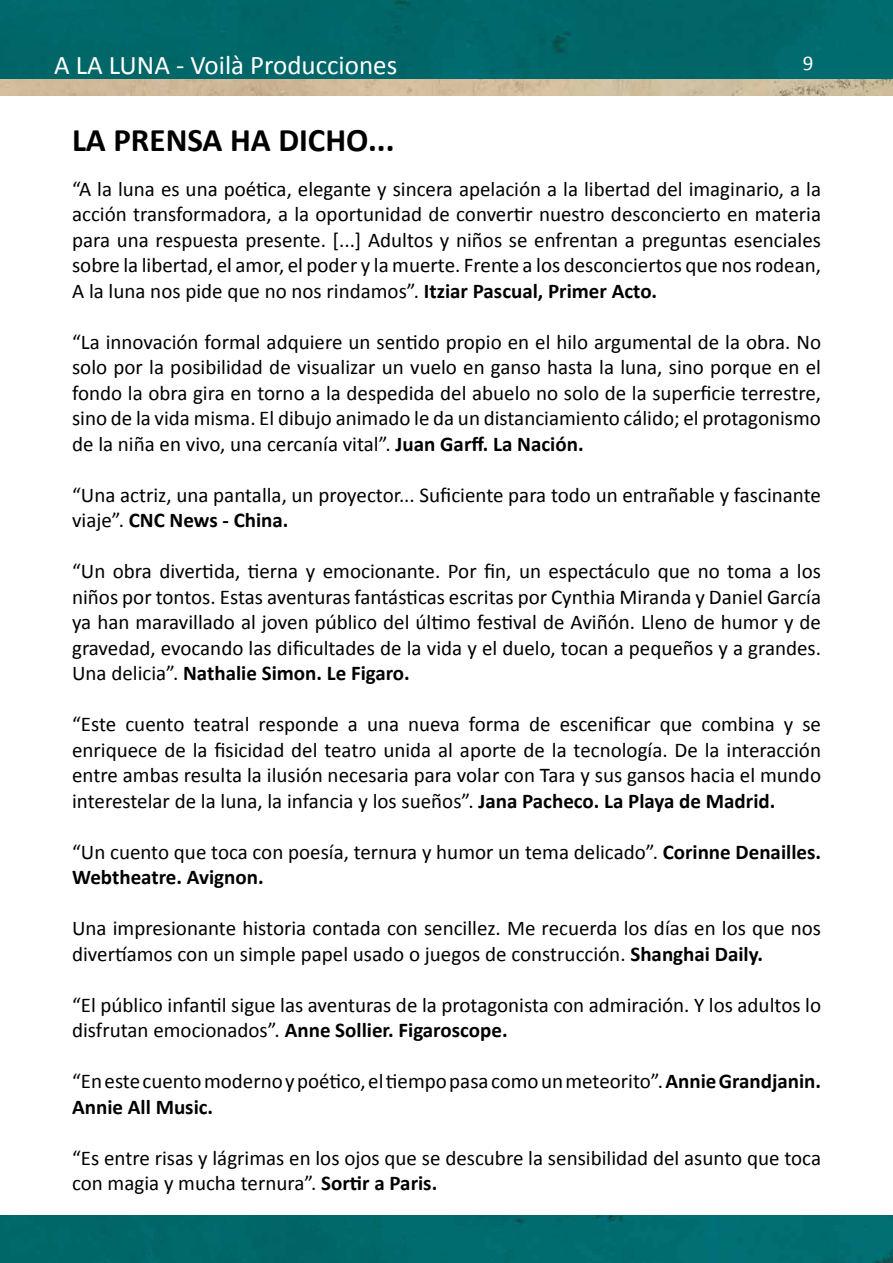
<style>
.page{position:relative;width:893px;height:1263px;background:#fff}
.page>*{position:absolute;margin:0;border:0;box-sizing:border-box;transform-origin:0 0}
.t1{font:700 33px "Calibri";color:#000}
.t2{font:27px "Calibri";color:#fff}
.t3{font:21px/25.5px "Calibri";color:#000}
.t4{font:21px "Calibri";color:#fff}
.s1{font-weight:700}
</style>
<div class="page">
<div style="left:0;top:0;width:893px;height:79px;background:#006768"></div>
<img style="left:0;top:1215px;width:893px;height:48px">
<img style="left:0;top:79px;width:893px;height:16px">
<p class="t2" style="left:54px;top:49px;width:345px">A LA LUNA - Voilà Producciones</p>
<p class="t4" style="left:803px;top:50px;width:12px">9</p>
<h1 class="t1" style="left:72px;top:116px;width:324px">LA PRENSA HA DICHO...</h1>
<p class="t3" style="left:72px;top:175px;width:750px;text-align:justify">“A la luna es una poética, elegante y sincera apelación a la libertad del imaginario, a la acción transformadora, a la oportunidad de convertir nuestro desconcierto en materia para una respuesta presente. [...] Adultos y niños se enfrentan a preguntas esenciales sobre la libertad, el amor, el poder y la muerte. Frente a los desconciertos que nos rodean, A la luna nos pide que no nos rindamos”. <span class="s1">Itziar Pascual, Primer Acto.</span></p>
<p class="t3" style="left:72px;top:328px;width:750px;text-align:justify">“La innovación formal adquiere un sentido propio en el hilo argumental de la obra. No solo por la posibilidad de visualizar un vuelo en ganso hasta la luna, sino porque en el fondo la obra gira en torno a la despedida del abuelo no solo de la superficie terrestre, sino de la vida misma. El dibujo animado le da un distanciamiento cálido; el protagonismo de la niña en vivo, una cercanía vital”. <span class="s1">Juan Garff. La Nación.</span></p>
<p class="t3" style="left:72px;top:481px;width:750px">“Una actriz, una pantalla, un proyector... Suficiente para todo un entrañable y fascinante viaje”. <span class="s1">CNC News - China.</span></p>
<p class="t3" style="left:72px;top:558px;width:750px;text-align:justify">“Un obra divertida, tierna y emocionante. Por fin, un espectáculo que no toma a los niños por tontos. Estas aventuras fantásticas escritas por Cynthia Miranda y Daniel García ya han maravillado al joven público del último festival de Aviñón. Lleno de humor y de gravedad, evocando las dificultades de la vida y el duelo, tocan a pequeños y a grandes.<br>Una delicia”. <span class="s1">Nathalie Simon. Le Figaro.</span></p>
<p class="t3" style="left:72px;top:710px;width:750px;text-align:justify">“Este cuento teatral responde a una nueva forma de escenificar que combina y se enriquece de la fisicidad del teatro unida al aporte de la tecnología. De la interacción entre ambas resulta la ilusión necesaria para volar con Tara y sus gansos hacia el mundo interestelar de la luna, la infancia y los sueños”. <span class="s1">Jana Pacheco. La Playa de Madrid.</span></p>
<p class="t3" style="left:72px;top:838px;width:750px">“Un cuento que toca con poesía, ternura y humor un tema delicado”. <span class="s1">Corinne Denailles.<br>Webtheatre. Avignon.</span></p>
<p class="t3" style="left:72px;top:914px;width:750px">Una impresionante historia contada con sencillez. Me recuerda los días en los que nos divertíamos con un simple papel usado o juegos de construcción. <span class="s1">Shanghai Daily.</span></p>
<p class="t3" style="left:72px;top:991px;width:750px">“El público infantil sigue las aventuras de la protagonista con admiración. Y los adultos lo disfrutan emocionados”. <span class="s1">Anne Sollier. Figaroscope.</span></p>
<p class="t3" style="left:72px;top:1067px;width:750px">“En este cuento moderno y poético, el tiempo pasa como un meteorito”. <span class="s1">Annie Grandjanin.<br>Annie All Music.</span></p>
<p class="t3" style="left:72px;top:1144px;width:750px">“Es entre risas y lágrimas en los ojos que se descubre la sensibilidad del asunto que toca con magia y mucha ternura”. <span class="s1">Sortir a Paris.</span></p>
</div>
